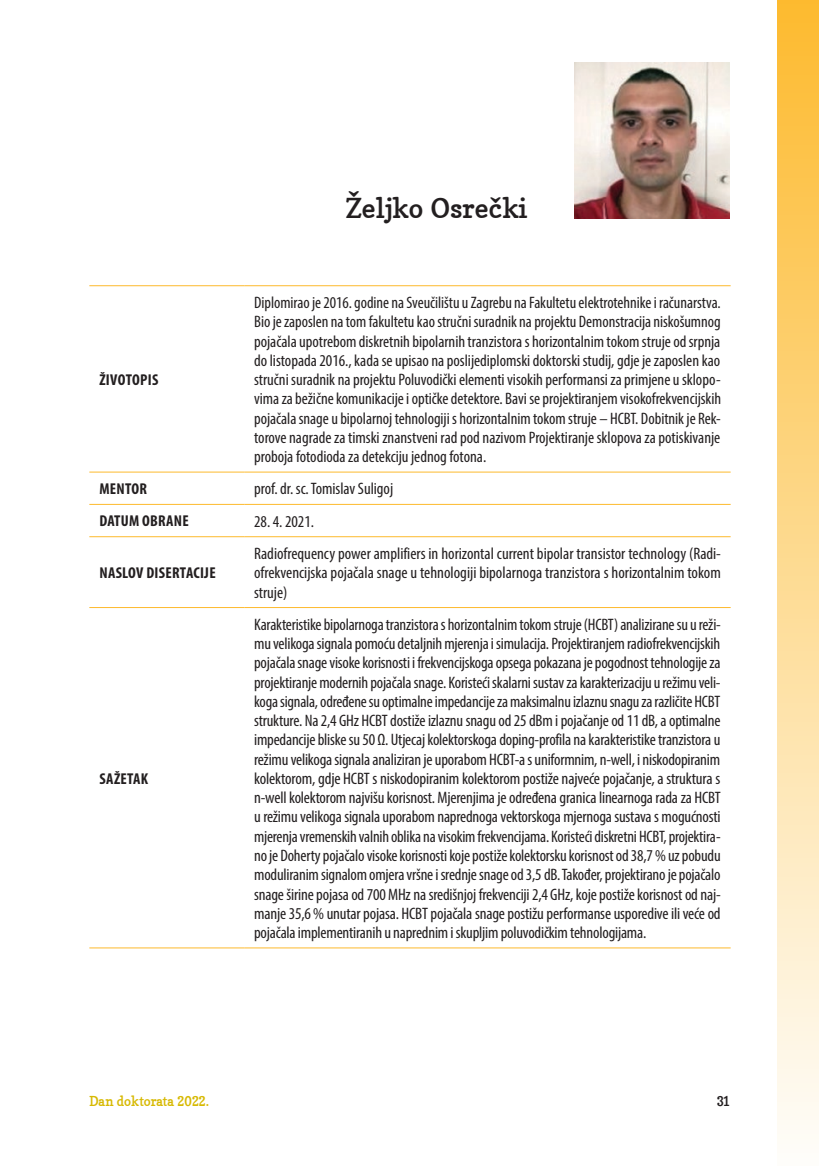
<style>
.page{position:relative;width:819px;height:1166px;background:#fff}
.page>*{position:absolute;margin:0;border:0;box-sizing:border-box;transform-origin:0 0}
.t1{font:31.5px "Morish Serif";color:#231f20}
.t2{font:condensed 16.62px/19.2px "Myriad Pro";color:#231f20;text-align:justify}
.t3{font:700 condensed 15.75px "Myriad Pro";letter-spacing:.02em;color:#231f20}
.t4{font:15.75px "Morish Serif";color:#d7b903;scale:.96 1}
.t5{font:15.75px "Morish Serif";color:#231f20;scale:.96 1}
</style>
<div class="page">
<div style="left:777px;top:0;width:42px;height:1166px;background:linear-gradient(to bottom,#fdba2f,#fefdfa)"></div>
<img style="left:574px;top:63px;width:155px;height:155px">
<hr style="left:89px;top:472px;width:155px;height:1px;background:#fdba2d">
<hr style="left:244px;top:472px;width:486px;height:1px;background:#fdba2d">
<hr style="left:89px;top:504px;width:155px;height:1px;background:#fdba2d">
<hr style="left:244px;top:504px;width:486px;height:1px;background:#fdba2d">
<hr style="left:89px;top:536px;width:155px;height:1px;background:#fdba2d">
<hr style="left:244px;top:536px;width:486px;height:1px;background:#fdba2d">
<hr style="left:89px;top:607px;width:155px;height:1px;background:#fdba2d">
<hr style="left:244px;top:607px;width:486px;height:1px;background:#fdba2d">
<hr style="left:244px;top:285px;width:486px;height:1px;background:#fdba2d">
<hr style="left:244px;top:947px;width:486px;height:1px;background:#fdba2d">
<hr style="left:89px;top:285px;width:155px;height:1px;background:#fdba2d">
<hr style="left:89px;top:947px;width:155px;height:1px;background:#fdba2d">
<p class="t3" style="left:99px;top:370px;width:59px">ŽIVOTOPIS</p>
<p class="t1" style="left:346px;top:195px;width:184px">Željko Osrečki</p>
<p class="t2" style="left:254px;top:293px;width:468px">Diplomirao je 2016. godine na Sveučilištu u Zagrebu na Fakultetu elektrotehnike i računarstva.<br>Bio je zaposlen na tom fakultetu kao stručni suradnik na projektu Demonstracija niskošumnog pojačala upotrebom diskretnih bipolarnih tranzistora s horizontalnim tokom struje od srpnja do listopada 2016., kada se upisao na poslijediplomski doktorski studij, gdje je zaposlen kao stručni suradnik na projektu Poluvodički elementi visokih performansi za primjene u sklopo&shy;vima za bežične komunikacije i optičke detektore. Bavi se projektiranjem visokofrekvencijskih pojačala snage u bipolarnoj tehnologiji s horizontalnim tokom struje – HCBT. Dobitnik je Rek&shy;torove nagrade za timski znanstveni rad pod nazivom Projektiranje sklopova za potiskivanje proboja fotodioda za detekciju jednog fotona.</p>
<p class="t3" style="left:99px;top:479px;width:41px">MENTOR</p>
<p class="t2" style="left:254px;top:479px;width:140px">prof. dr. sc. Tomislav Suligoj</p>
<p class="t3" style="left:99px;top:511px;width:91px">DATUM OBRANE</p>
<p class="t2" style="left:254px;top:511px;width:61px">28. 4. 2021.</p>
<p class="t3" style="left:99px;top:563px;width:118px">NASLOV DISERTACIJE</p>
<p class="t3" style="left:99px;top:768px;width:50px">SAŽETAK</p>
<p class="t2" style="left:254px;top:544px;width:468px">Radiofrequency power amplifiers in horizontal current bipolar transistor technology (Radi&shy;ofrekvencijska pojačala snage u tehnologiji bipolarnoga tranzistora s horizontalnim tokom struje)</p>
<p class="t2" style="left:254px;top:614px;width:468px">Karakteristike bipolarnoga tranzistora s horizontalnim tokom struje (HCBT) analizirane su u reži&shy;mu velikoga signala pomoću detaljnih mjerenja i simulacija. Projektiranjem radiofrekvencijskih pojačala snage visoke korisnosti i frekvencijskoga opsega pokazana je pogodnost tehnologije za projektiranje modernih pojačala snage. Koristeći skalarni sustav za karakterizaciju u režimu veli&shy;koga signala, određene su optimalne impedancije za maksimalnu izlaznu snagu za različite HCBT strukture. Na 2,4 GHz HCBT dostiže izlaznu snagu od 25dBm i pojačanje od 11dB, a optimalne impedancije bliske su 50 Ω. Utjecaj kolektorskoga doping-profila na karakteristike tranzistora u režimu velikoga signala analiziran je uporabom HCBT-a s uniformnim, n-well, i niskodopiranim kolektorom, gdje HCBT s niskodopiranim kolektorom postiže najveće pojačanje, a struktura s n-well kolektorom najvišu korisnost. Mjerenjima je određena granica linearnoga rada za HCBT u režimu velikoga signala uporabom naprednoga vektorskoga mjernoga sustava s mogućnosti mjerenja vremenskih valnih oblika na visokim frekvencijama. Koristeći diskretni HCBT, projektira&shy;no je Doherty pojačalo visoke korisnosti koje postiže kolektorsku korisnost od 38,7 % uz pobudu moduliranim signalom omjera vršne i srednje snage od 3,5 dB. Također, projektirano je pojačalo snage širine pojasa od 700MHz na središnjoj frekvenciji 2,4 GHz, koje postiže korisnost od naj&shy;manje 35,6% unutar pojasa. HCBT pojačala snage postižu performanse usporedive ili veće od pojačala implementiranih u naprednim i skupljim poluvodičkim tehnologijama.</p>
<p class="t4" style="left:89px;top:1094px;width:127px">Dan doktorata 2022.</p>
<p class="t5" style="left:716px;top:1094px;width:15px">31</p>
</div>
